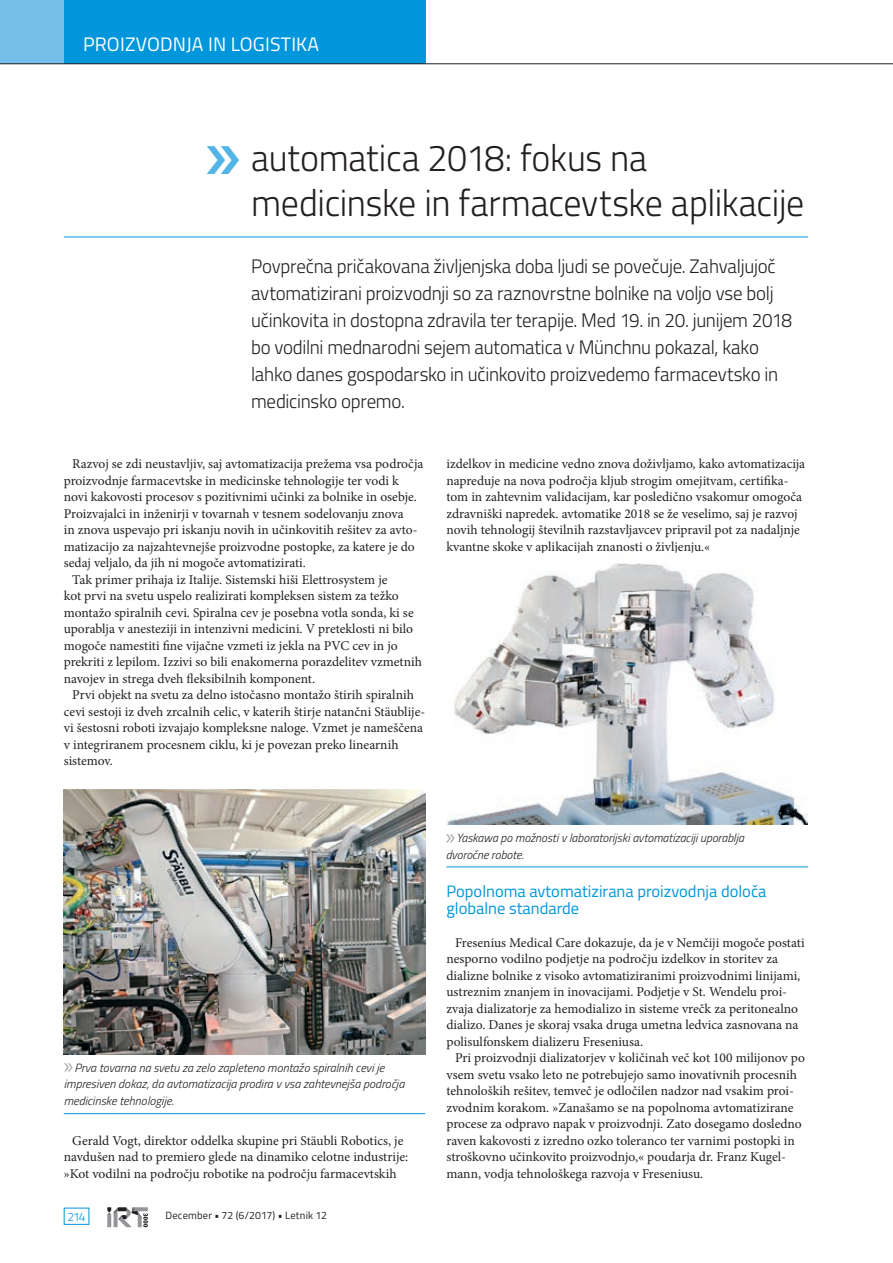
<style>
.page{position:relative;width:893px;height:1263px;background:#fff}
.page>*{position:absolute;margin:0;border:0;box-sizing:border-box;transform-origin:0 0}
.t1{font:300 37.5px/45px "Titillium";letter-spacing:-.01em;color:#231f20;scale:.96 1}
.t2{font:300 19.5px/27px "Titillium";letter-spacing:-.015em;color:#231f20}
.t3{font:19.5px "Titillium";letter-spacing:.01em;color:#fff}
.t4{font:16.5px/16.5px "Titillium";color:#0096db}
.t5{font:13.5px/16.5px "Minion Pro";color:#231f20}
.t6{font:italic 300 12px/16.5px "Titillium";color:#231f20}
.t7{font:300 12px "Titillium";color:#0096db}
.t8{font:10.5px "Titillium";letter-spacing:.02em;color:#231f20}
.s1{font-family:"Myriad Pro";font-weight:400;font-style:normal;font-size:22.5px;color:#a8a9ad}
</style>
<div class="page">
<svg style="left:107px;top:1207px;width:41px;height:20px"></svg>
<div style="left:64px;top:1208px;width:25px;height:17px;border:1px solid #0096db"></div>
<div style="left:0;top:0;width:64px;height:64px;background:#73bfea"></div>
<div style="left:64px;top:0;width:361px;height:64px;background:#0096db"></div>
<hr style="left:64px;top:237px;width:744px;height:1px;background:#0096db">
<img style="left:64px;top:789px;width:361px;height:265px">
<img style="left:446px;top:563px;width:362px;height:262px">
<hr style="left:446px;top:866px;width:362px;height:1px;background:#0096db">
<hr style="left:64px;top:1113px;width:361px;height:1px;background:#0096db">
<hr style="left:0;top:63px;width:893px;height:1px;background:#231f20">
<h2 class="t3" style="left:83px;top:30px;width:55px">Proizvodnja</h2>
<h2 class="t3" style="left:208px;top:30px;width:100px">in logistika</h2>
<h1 class="t1" style="left:251px;top:134px;width:578px">automatica 2018: fokus na medicinske in farmacevtske aplikacije</h1>
<p class="t2" style="left:251px;top:252px;width:543px">Povprečna pričakovana življenjska doba ljudi se povečuje. Zahvaljujoč avtomatizirani proizvodnji so za raznovrstne bolnike na voljo vse bolj učinkovita in dostopna zdravila ter terapije. Med 19. in 20. junijem 2018 bo vodilni mednarodni sejem automatica v Münchnu pokazal, kako lahko danes gospodarsko in učinkovito proizvedemo farmacevtsko in medicinsko opremo.</p>
<p class="t5" style="left:72px;top:456px;width:353px">Razvoj se zdi neustavljiv, saj avtomatizacija prežema vsa področja</p>
<p class="t5" style="left:64px;top:472px;width:337px">proizvodnje farmacevtske in medicinske tehnologije ter vodi k</p>
<p class="t5" style="left:64px;top:489px;width:355px">novi kakovosti procesov s pozitivnimi učinki za bolnike in osebje.</p>
<p class="t5" style="left:64px;top:505px;width:341px">Proizvajalci in inženirji v tovarnah v tesnem sodelovanju znova</p>
<p class="t5" style="left:64px;top:522px;width:355px">in znova uspevajo pri iskanju novih in učinkovitih rešitev za avto-</p>
<p class="t5" style="left:64px;top:538px;width:353px">matizacijo za najzahtevnejše proizvodne postopke, za katere je do</p>
<p class="t5" style="left:64px;top:555px;width:244px">sedaj veljalo, da jih ni mogoče avtomatizirati.</p>
<p class="t5" style="left:72px;top:571px;width:317px">Tak primer prihaja iz Italije. Sistemski hiši Elettrosystem je</p>
<p class="t5" style="left:64px;top:588px;width:336px">kot prvi na svetu uspelo realizirati kompleksen sistem za težko</p>
<p class="t5" style="left:64px;top:604px;width:351px">montažo spiralnih cevi. Spiralna cev je posebna votla sonda, ki se</p>
<p class="t5" style="left:64px;top:621px;width:351px">uporablja v anesteziji in intenzivni medicini. V preteklosti ni bilo</p>
<p class="t5" style="left:64px;top:637px;width:335px">mogoče namestiti fine vijačne vzmeti iz jekla na PVC cev in jo</p>
<p class="t5" style="left:64px;top:654px;width:360px">prekriti z lepilom. Izzivi so bili enakomerna porazdelitev vzmetnih</p>
<p class="t5" style="left:64px;top:670px;width:253px">navojev in strega dveh fleksibilnih komponent.</p>
<p class="t5" style="left:72px;top:687px;width:343px">Prvi objekt na svetu za delno istočasno montažo štirih spiralnih</p>
<p class="t5" style="left:64px;top:703px;width:363px">cevi sestoji iz dveh zrcalnih celic, v katerih štirje natančni Stäublije-</p>
<p class="t5" style="left:64px;top:720px;width:361px">vi šestosni roboti izvajajo kompleksne naloge. Vzmet je nameščena</p>
<p class="t5" style="left:64px;top:736px;width:336px">v integriranem procesnem ciklu, ki je povezan preko linearnih</p>
<p class="t5" style="left:64px;top:753px;width:51px">sistemov.</p>
<p class="t5" style="left:446px;top:456px;width:360px">izdelkov in medicine vedno znova doživljamo, kako avtomatizacija napreduje na nova področja kljub strogim omejitvam, certifika&shy;tom in zahtevnim validacijam, kar posledično vsakomur omogoča zdravniški napredek. avtomatike 2018 se že veselimo, saj je razvoj novih tehnologij številnih razstavljavcev pripravil pot za nadaljnje kvantne skoke v aplikacijah znanosti o življenju.«</p>
<p class="t6" style="left:64px;top:1059px;width:342px"><span class="s1">»</span>Prva tovarna na svetu za zelo zapleteno montažo spiralnih cevi je impresiven dokaz, da avtomatizacija prodira v vsa zahtevnejša področja medicinske tehnologije.</p>
<p class="t5" style="left:64px;top:1132px;width:346px;text-indent:9px">Gerald Vogt, direktor oddelka skupine pri Stäubli Robotics, je navdušen nad to premiero glede na dinamiko celotne industrije: »Kot vodilni na področju robotike na področju farmacevtskih</p>
<p class="t7" style="left:67px;top:1208px;width:20px">214</p>
<p class="t8" style="left:165px;top:1208px;width:163px">December • 72 (6/2017) • Letnik 12</p>
<p class="t6" style="left:446px;top:829px;width:300px"><span class="s1">»</span>Yaskawa po možnosti v laboratorijski avtomatizaciji uporablja dvoročne robote.</p>
<p class="t4" style="left:446px;top:882px;width:321px">Popolnoma avtomatizirana proizvodnja določa globalne standarde</p>
<p class="t5" style="left:446px;top:934px;width:360px;text-indent:9px">Fresenius Medical Care dokazuje, da je v Nemčiji mogoče postati nesporno vodilno podjetje na področju izdelkov in storitev za dializne bolnike z visoko avtomatiziranimi proizvodnimi linijami, ustreznim znanjem in inovacijami. Podjetje v St. Wendelu proi&shy;zvaja dializatorje za hemodializo in sisteme vrečk za peritonealno dializo. Danes je skoraj vsaka druga umetna ledvica zasnovana na polisulfonskem dializeru Freseniusa.</p>
<p class="t5" style="left:446px;top:1050px;width:360px;text-indent:9px">Pri proizvodnji dializatorjev v količinah več kot 100 milijonov po vsem svetu vsako leto ne potrebujejo samo inovativnih procesnih tehnoloških rešitev, temveč je odločilen nadzor nad vsakim proi&shy;zvodnim korakom. »Zanašamo se na popolnoma avtomatizirane procese za odpravo napak v proizvodnji. Zato dosegamo dosledno raven kakovosti z izredno ozko toleranco ter varnimi postopki in stroškovno učinkovito proizvodnjo,« poudarja dr. Franz Kugel&shy;mann, vodja tehnološkega razvoja v Freseniusu.</p>
</div>
